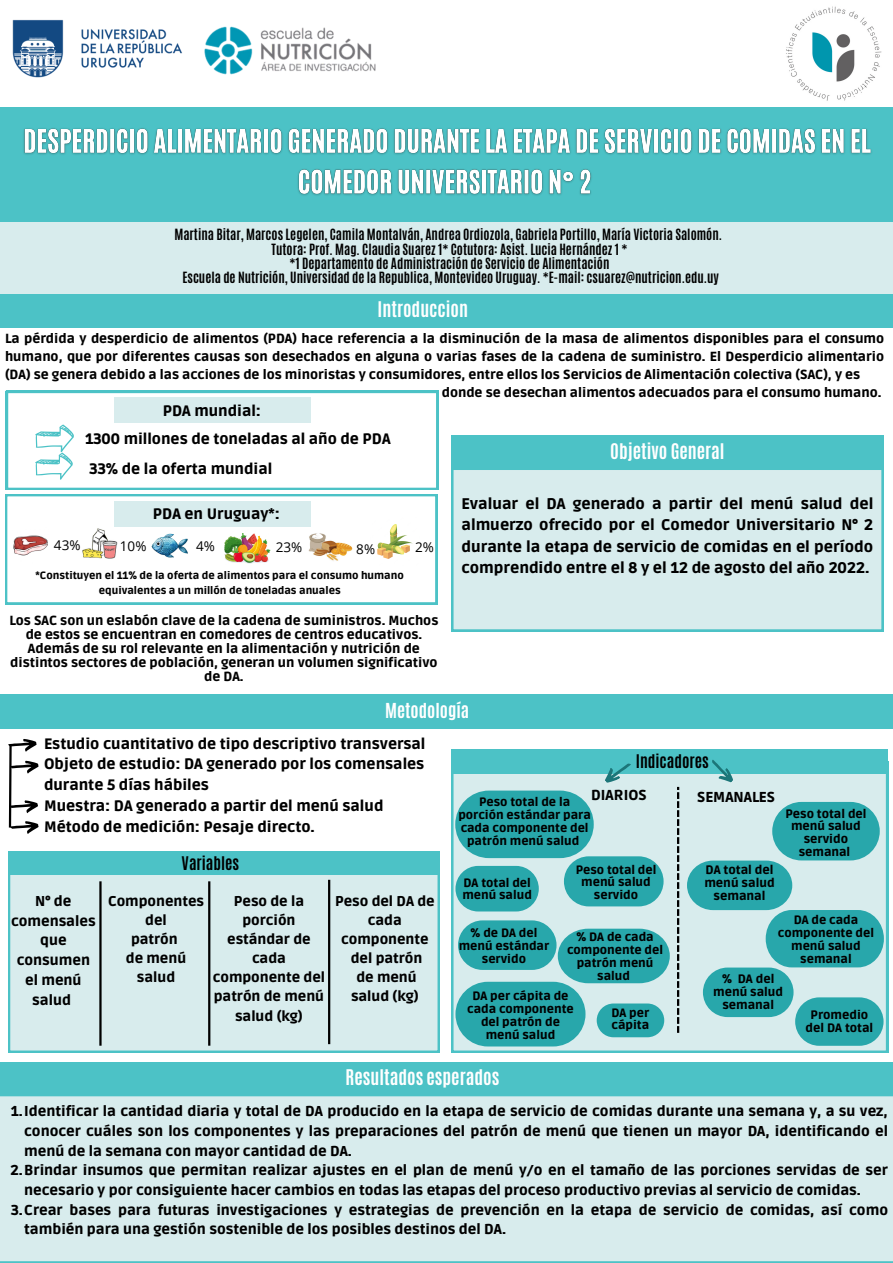
<style>
.page{position:relative;width:893px;height:1263px;background:#fff}
.page>*{position:absolute;margin:0;border:0;box-sizing:border-box;transform-origin:0 0}
.t1{font:700 18px "Antonio";color:#fff}
.t2{font:700 17.25px "Antonio";color:#fff}
.t3{font:700 15.75px "Antonio";color:#000}
.t4{font:900 15.3px/21.4px "Ruda";color:#000;text-align:justify}
.t5{font:900 15px/20.9px "Ruda";color:#000}
.t6{font:900 14.33px "Ruda";color:#000}
.t7{font:900 14.25px/19.7px "Ruda";color:#000;text-align:center}
.t8{font:900 14.02px/19.1px "Ruda";color:#000;text-align:center}
.t9{font:13.5px "Open Sans";color:#000}
.t10{font:900 13.12px/14.1px "Ruda";color:#000;text-align:justify}
.t11{font:700 12.98px/14.1px "Antonio";color:#000;text-align:center}
.t12{font:900 12.15px/13px "Ruda";color:#000;text-align:center}
.t13{font:900 12.08px/13px "Ruda";color:#000;text-align:center}
.t14{font:900 12px/13px "Ruda";color:#000;text-align:center}
.t15{font:900 10.5px/14.6px "Ruda";color:#000;text-align:center}
</style>
<div class="page">
<div style="left:0;top:107px;width:893px;height:115px;background:#4cc2c6"></div>
<img style="left:23px;top:128px;width:849px;height:68px">
<img style="left:12px;top:19px;width:170px;height:59px">
<img style="left:204px;top:26px;width:172px;height:49px">
<img style="left:786px;top:6px;width:96px;height:95px">
<div style="left:0;top:222px;width:893px;height:71px;background:#d8eced"></div>
<div style="left:0;top:294px;width:893px;height:34px;background:#4cc2c6"></div>
<svg style="left:5px;top:494px;width:432px;height:110px"></svg>
<div style="left:451px;top:435px;width:432px;height:36px;background:#4cc2c6"></div>
<div style="left:0;top:1094px;width:893px;height:169px;background:#d8eced"></div>
<div style="left:0;top:1062px;width:893px;height:32px;background:#4cc2c6"></div>
<div style="left:0;top:694px;width:893px;height:35px;background:#4cc2c6"></div>
<img style="left:12px;top:527px;width:36px;height:37px">
<svg style="left:451px;top:773px;width:437px;height:280px;background:#cfe9ea"></svg>
<div style="left:772px;top:802px;width:107px;height:58px;background:#28a7ab;border-radius:29px"></div>
<div style="left:8px;top:875px;width:432px;height:178px;background:#d8eced"></div>
<div style="left:8px;top:851px;width:432px;height:24px;background:#4cc2c6"></div>
<img style="left:82px;top:528px;width:35px;height:31px">
<img style="left:308px;top:531px;width:45px;height:32px">
<img style="left:151px;top:533px;width:39px;height:26px">
<img style="left:370px;top:517px;width:49px;height:48px">
<img style="left:221px;top:530px;width:52px;height:34px">
<div style="left:114px;top:501px;width:196px;height:25px;background:#d8eced"></div>
<div style="left:451px;top:749px;width:437px;height:24px;background:#4cc2c6"></div>
<svg style="left:6px;top:391px;width:432px;height:99px"></svg>
<div style="left:114px;top:398px;width:196px;height:25px;background:#d8eced"></div>
<div style="left:451px;top:470px;width:432px;height:161px;background:#d8eced"></div>
<div style="left:455px;top:790px;width:139px;height:68px;background:#28a7ab;border-radius:34px"></div>
<div style="left:564px;top:856px;width:99px;height:50px;background:#28a7ab;border-radius:25px"></div>
<div style="left:455px;top:866px;width:84px;height:45px;background:#28a7ab;border-radius:23px"></div>
<div style="left:597px;top:1003px;width:67px;height:34px;background:#28a7ab;border-radius:17px"></div>
<div style="left:455px;top:982px;width:130px;height:64px;background:#28a7ab;border-radius:32px"></div>
<svg style="left:558px;top:929px;width:112px;height:54px;background:#3caeb2"></svg>
<div style="left:458px;top:920px;width:98px;height:50px;background:#28a7ab;border-radius:25px"></div>
<div style="left:703px;top:967px;width:90px;height:50px;background:#28a7ab;border-radius:25px"></div>
<div style="left:795px;top:997px;width:88px;height:49px;background:#28a7ab;border-radius:24px"></div>
<svg style="left:687px;top:860px;width:197px;height:107px;background:#7dc8cb"></svg>
<svg style="left:677px;top:787px;width:2px;height:246px"></svg>
<svg style="left:600px;top:763px;width:34px;height:23px"></svg>
<svg style="left:706px;top:760px;width:30px;height:27px"></svg>
<svg style="left:8px;top:739px;width:31px;height:95px"></svg>
<hr style="left:99px;top:881px;width:3px;height:165px;background:#000">
<hr style="left:208px;top:881px;width:2px;height:165px;background:#000">
<hr style="left:328px;top:880px;width:2px;height:164px;background:#000">
<p class="t11" style="left:174px;top:228px;width:549px">Martina Bitar, Marcos Legelen, Camila Montalván, Andrea Ordiozola, Gabriela Portillo, María Victoria Salomón.<br>Tutora: Prof. Mag. Claudia Suarez 1* Cotutora: Asist. Lucia Hernández 1 *<br>*1 Departamento de Administración de Servicio de Alimentación<br>Escuela de Nutrición, Universidad de la Republica, Montevideo Uruguay. *E-mail: csuarez@nutricion.edu.uy</p>
<p class="t1" style="left:377px;top:296px;width:92px">Introduccion</p>
<p class="t10" style="left:5px;top:330px;width:880px;line-height:18px">La pérdida y desperdicio de alimentos (PDA) hace referencia a la disminución de la masa de alimentos disponibles para el consumo humano, que por diferentes causas son desechados en alguna o varias fases de la cadena de suministro. El Desperdicio alimentario (DA) se genera debido a las acciones de los minoristas y consumidores, entre ellos los Servicios de Alimentación colectiva (SAC), y es</p>
<p class="t5" style="left:163px;top:401px;width:100px">PDA mundial:</p>
<p class="t5" style="left:85px;top:429px;width:307px">1300 millones de toneladas al año de PDA</p>
<p class="t5" style="left:89px;top:459px;width:184px">33% de la oferta mundial</p>
<p class="t9" style="left:54px;top:535px;width:28px">43%</p>
<p class="t5" style="left:153px;top:503px;width:128px">PDA en Uruguay*:</p>
<p class="t9" style="left:120px;top:536px;width:28px">10%</p>
<p class="t9" style="left:196px;top:536px;width:20px">4%</p>
<p class="t9" style="left:276px;top:538px;width:28px">23%</p>
<p class="t9" style="left:356px;top:540px;width:20px">8%</p>
<p class="t9" style="left:415px;top:538px;width:20px">2%</p>
<p class="t15" style="left:36px;top:568px;width:370px">*Constituyen el 11% de la oferta de alimentos para el consumo humano equivalentes a un millón de toneladas anuales</p>
<p class="t10" style="left:442px;top:386px;width:441px">donde se desechan alimentos adecuados para el consumo humano.</p>
<p class="t1" style="left:610px;top:438px;width:116px">Objetivo General</p>
<p class="t4" style="left:461px;top:493px;width:413px">Evaluar el DA generado a partir del menú salud del almuerzo ofrecido por el Comedor Universitario N° 2 durante la etapa de servicio de comidas en el período comprendido entre el 8 y el 12 de agosto del año 2022.</p>
<p class="t10" style="left:9px;top:613px;width:430px;text-align:center">Los SAC son un eslabón clave de la cadena de suministros. Muchos de estos se encuentran en comedores de centros educativos.<br>Además de su rol relevante en la alimentación y nutrición de distintos sectores de población, generan un volumen significativo de DA.</p>
<p class="t2" style="left:385px;top:698px;width:85px">Metodología</p>
<p class="t5" style="left:44px;top:733px;width:383px">Estudio cuantitativo de tipo descriptivo transversal Objeto de estudio: DA generado por los comensales durante 5 días hábiles<br>Muestra: DA generado a partir del menú salud Método de medición: Pesaje directo.</p>
<p class="t3" style="left:182px;top:851px;width:59px">Variables</p>
<p class="t7" style="left:11px;top:891px;width:86px">N° de comensales que consumen el menú salud</p>
<p class="t8" style="left:108px;top:892px;width:98px">Componentes del<br>patrón<br>de menú salud</p>
<p class="t8" style="left:213px;top:892px;width:114px">Peso de la porción estándar de cada componente del patrón de menú salud (kg)</p>
<p class="t8" style="left:335px;top:892px;width:101px">Peso del DA de cada componente del patrón<br>de menú salud (kg)</p>
<p class="t3" style="left:636px;top:750px;width:74px">Indicadores</p>
<p class="t6" style="left:697px;top:788px;width:79px">SEMANALES</p>
<p class="t6" style="left:591px;top:787px;width:57px">DIARIOS</p>
<p class="t14" style="left:458px;top:795px;width:134px">Peso total de la porción estándar para cada componente del patrón menú salud</p>
<p class="t14" style="left:575px;top:863px;width:82px">Peso total del menú salud servido</p>
<p class="t12" style="left:704px;top:864px;width:72px">DA total del menú salud semanal</p>
<p class="t14" style="left:462px;top:876px;width:71px;text-align:left">DA total del menú salud</p>
<p class="t13" style="left:785px;top:807px;width:83px">Peso total del menú salud servido semanal</p>
<p class="t14" style="left:459px;top:927px;width:92px">% de DA del menú estándar servido</p>
<p class="t14" style="left:567px;top:930px;width:98px">% DA de cada componente del patrón menú salud</p>
<p class="t14" style="left:467px;top:990px;width:108px">DA per cápita de cada componente del patrón de menú salud</p>
<p class="t14" style="left:611px;top:1006px;width:39px;text-align:left">DA per cápita</p>
<p class="t14" style="left:778px;top:913px;width:98px">DA de cada componente del menú salud semanal</p>
<p class="t13" style="left:713px;top:973px;width:71px">% DA del menú salud semanal</p>
<p class="t13" style="left:805px;top:1009px;width:69px">Promedio del DA total</p>
<p class="t1" style="left:345px;top:1065px;width:155px">Resultados esperados</p>
<p class="t7" style="left:11px;top:1102px;width:878px">1.Identificar la cantidad diaria y total de DA producido en la etapa de servicio de comidas durante una semana y, a su vez,</p>
<p class="t7" style="left:24px;top:1121px;width:865px">conocer cuáles son los componentes y las preparaciones del patrón de menú que tienen un mayor DA, identificando el</p>
<p class="t7" style="left:24px;top:1141px;width:329px">menú de la semana con mayor cantidad de DA.</p>
<p class="t7" style="left:10px;top:1161px;width:879px">2.Brindar insumos que permitan realizar ajustes en el plan de menú y/o en el tamaño de las porciones servidas de ser</p>
<p class="t7" style="left:24px;top:1181px;width:838px">necesario y por consiguiente hacer cambios en todas las etapas del proceso productivo previas al servicio de comidas.</p>
<p class="t7" style="left:11px;top:1200px;width:878px">3.Crear bases para futuras investigaciones y estrategias de prevención en la etapa de servicio de comidas, así como</p>
<p class="t7" style="left:24px;top:1220px;width:483px">también para una gestión sostenible de los posibles destinos del DA.</p>
</div>
